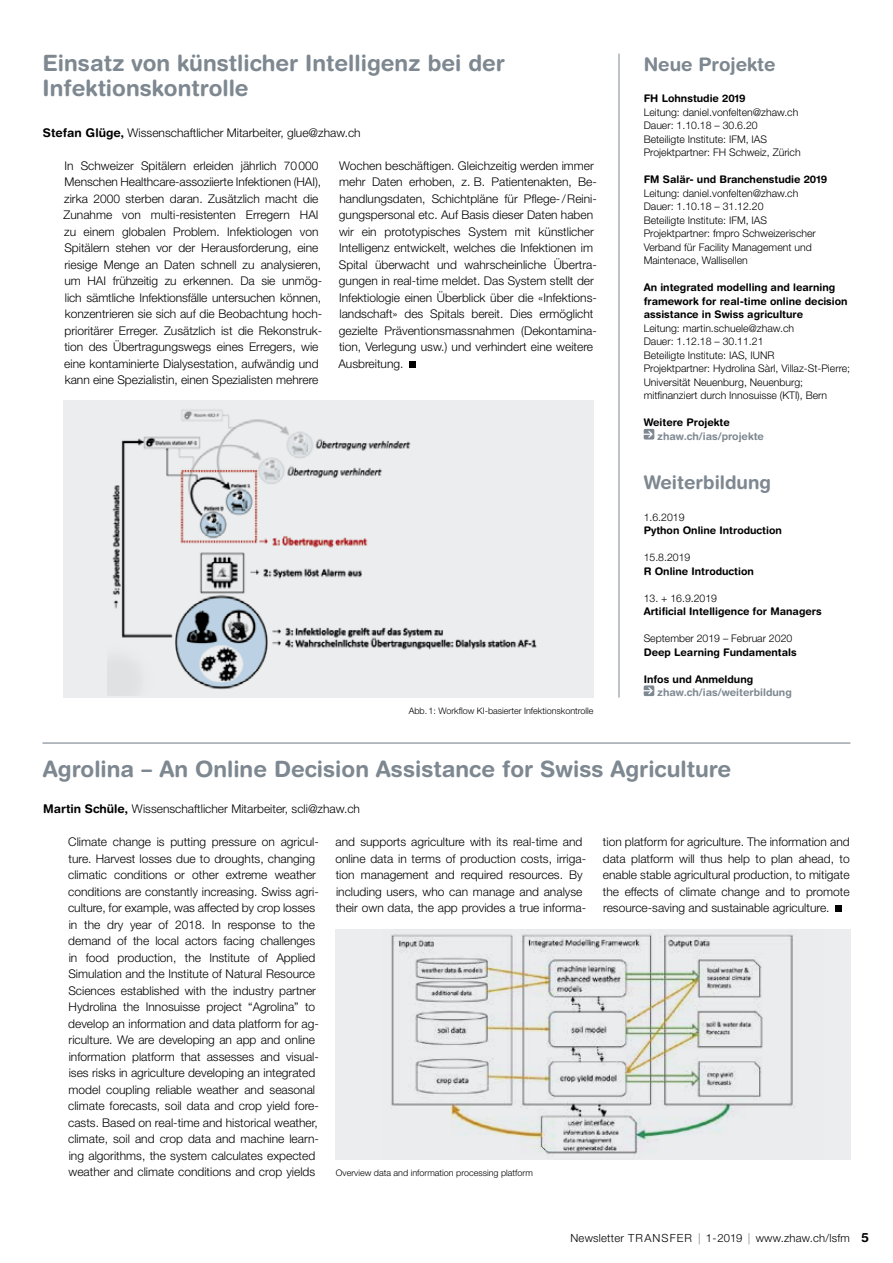
<style>
.page{position:relative;width:893px;height:1263px;background:#fff}
.page>*{position:absolute;margin:0;border:0;box-sizing:border-box;transform-origin:0 0}
.t1{font:700 22.5px/25.5px "Helvetica Rounded LT Std";color:#7e8891}
.t2{font:700 18.75px "Helvetica Rounded LT Std";color:#7e8891}
.t3{font:300 12px/16.5px "Helvetica Neue LT Pro";color:#000}
.t4{font:300 11.25px "Helvetica Neue LT Pro";letter-spacing:.02em;color:#000}
.t5{font:300 10.5px/13.5px "Helvetica Neue LT Pro";color:#000}
.t6{font:700 10.5px/13.5px "Helvetica Rounded LT Std";color:#000}
.t7{font:700 10.5px "Helvetica Rounded LT Std";color:#7e8891}
.t8{font:300 9px "Helvetica Neue LT Std";color:#000}
.s1{font-family:"Helvetica Rounded LT Std";font-weight:700}
.s2{font-family:"Helvetica Rounded LT Std";font-weight:700;font-size:12.75px}
</style>
<div class="page">
<svg style="left:644px;top:429px;width:10px;height:10px"></svg>
<svg style="left:644px;top:685px;width:10px;height:11px"></svg>
<hr style="left:619px;top:54px;width:1px;height:644px;background:#7e8891">
<hr style="left:43px;top:742px;width:807px;height:2px;background:#7e8891">
<div style="left:409px;top:361px;width:7px;height:7px;background:#000"></div>
<svg style="left:836px;top:906px;width:6px;height:6px"></svg>
<div style="left:64px;top:400px;width:530px;height:298px;background:#ebedef"></div>
<img style="left:107px;top:409px;width:430px;height:286px">
<div style="left:335px;top:929px;width:515px;height:230px;background:#ebedef"></div>
<img style="left:391px;top:934px;width:404px;height:220px">
<h1 class="t1" style="left:43px;top:49px;width:464px">Einsatz von künstlicher Intelligenz bei der<br>Infektionskontrolle</h1>
<p class="t3" style="left:43px;top:124px;width:319px"><span class="s1">Stefan Glüge,</span> Wissenschaftlicher Mitarbeiter, glue@zhaw.ch</p>
<p class="t3" style="left:64px;top:157px;width:260px">In Schweizer Spitälern erleiden jährlich 70000<br>Menschen Healthcare-assoziierte Infektionen (HAI), zirka 2000 sterben daran. Zusätzlich macht die Zunahme von multi-resistenten Erregern HAI zu einem globalen Problem. Infektiologen von Spitälern stehen vor der Herausforderung, eine riesige Menge an Daten schnell zu analysieren, um HAI frühzeitig zu erkennen. Da sie unmög&shy;lich sämtliche Infektionsfälle untersuchen können, konzentrieren sie sich auf die Beobachtung hoch&shy;prioritärer Erreger. Zusätzlich ist die Rekonstruk&shy;tion des Übertragungswegs eines Erregers, wie eine kontaminierte Dialysestation, aufwändig und kann eine Spezialistin, einen Spezialisten mehrere</p>
<p class="t3" style="left:338px;top:157px;width:260px">Wochen beschäftigen. Gleichzeitig werden immer mehr Daten erhoben, z. B. Patientenakten, Be&shy;handlungsdaten, Schichtpläne für Pflege-/Reini&shy;gungspersonal etc. Auf Basis dieser Daten haben wir ein prototypisches System mit künstlicher Intelligenz entwickelt, welches die Infektionen im Spital überwacht und wahrscheinliche Übertra&shy;gungen in real-time meldet. Das System stellt der Infektiologie einen Überblick über die «Infektions&shy;landschaft» des Spitals bereit. Dies ermöglicht gezielte Präventionsmassnahmen (Dekontamina&shy;tion, Verlegung usw.) und verhindert eine weitere Ausbreitung.</p>
<p class="t8" style="left:409px;top:705px;width:186px">Abb.1: Workflow KI-basierter Infektionskontrolle</p>
<h2 class="t2" style="left:644px;top:52px;width:133px">Neue Projekte</h2>
<p class="t6" style="left:644px;top:91px;width:103px">FH Lohnstudie 2019</p>
<p class="t5" style="left:644px;top:105px;width:158px">Leitung: daniel.vonfelten@zhaw.ch<br>Dauer: 1.10.18 – 30.6.20<br>Beteiligte Institute: IFM, IAS<br>Projektpartner: FH Schweiz, Zürich</p>
<p class="t6" style="left:644px;top:172px;width:185px">FM Salär- und Branchenstudie 2019</p>
<p class="t5" style="left:644px;top:186px;width:174px">Leitung: daniel.vonfelten@zhaw.ch Dauer: 1.10.18 – 31.12.20<br>Beteiligte Institute: IFM, IAS Projektpartner: fmpro Schweizerischer Verband für Facility Management und Maintenace, Wallisellen</p>
<p class="t6" style="left:644px;top:280px;width:205px">An integrated modelling and learning framework for real-time online decision assistance in Swiss agriculture</p>
<p class="t5" style="left:644px;top:321px;width:208px">Leitung: martin.schuele@zhaw.ch<br>Dauer: 1.12.18 – 30.11.21<br>Beteiligte Institute: IAS, IUNR<br>Projektpartner: Hydrolina Sàrl, Villaz-St-Pierre; Universität Neuenburg, Neuenburg; mitfinanziert durch Innosuisse (KTI), Bern</p>
<p class="t6" style="left:644px;top:415px;width:88px">Weitere Projekte</p>
<p class="t7" style="left:657px;top:429px;width:108px">zhaw.ch/ias/projekte</p>
<h2 class="t2" style="left:644px;top:471px;width:129px">Weiterbildung</h2>
<p class="t5" style="left:644px;top:510px;width:42px">1.6.2019</p>
<p class="t6" style="left:644px;top:523px;width:140px">Python Online Introduction</p>
<p class="t5" style="left:644px;top:550px;width:48px">15.8.2019</p>
<p class="t6" style="left:644px;top:564px;width:112px">R Online Introduction</p>
<p class="t5" style="left:644px;top:591px;width:75px">13. + 16.9.2019</p>
<p class="t6" style="left:644px;top:604px;width:180px">Artificial Intelligence for Managers</p>
<p class="t5" style="left:644px;top:631px;width:150px">September 2019 – Februar 2020</p>
<p class="t6" style="left:644px;top:645px;width:155px">Deep Learning Fundamentals</p>
<p class="t6" style="left:644px;top:672px;width:111px">Infos und Anmeldung</p>
<p class="t7" style="left:657px;top:686px;width:136px">zhaw.ch/ias/weiterbildung</p>
<h1 class="t1" style="left:43px;top:755px;width:690px">Agrolina – An Online Decision Assistance for Swiss Agriculture</h1>
<p class="t3" style="left:43px;top:800px;width:318px"><span class="s1">Martin Schüle,</span> Wissenschaftlicher Mitarbeiter, scli@zhaw.ch</p>
<p class="t3" style="left:68px;top:833px;width:252px">Climate change is putting pressure on agricul&shy;ture. Harvest losses due to droughts, changing climatic conditions or other extreme weather conditions are constantly increasing. Swiss agri&shy;culture, for example, was affected by crop losses in the dry year of 2018. In response to the demand of the local actors facing challenges in food production, the Institute of Applied Simulation and the Institute of Natural Resource Sciences established with the industry partner Hydrolina the Innosuisse project “Agrolina” to develop an information and data platform for ag&shy;riculture. We are developing an app and online information platform that assesses and visual&shy;ises risks in agriculture developing an integrated model coupling reliable weather and seasonal climate forecasts, soil data and crop yield fore&shy;casts. Based on real-time and historical weather, climate, soil and crop data and machine learn&shy;ing algorithms, the system calculates expected weather and climate conditions and crop yields</p>
<p class="t3" style="left:335px;top:833px;width:252px">and supports agriculture with its real-time and online data in terms of production costs, irriga&shy;tion management and required resources. By including users, who can manage and analyse their own data, the app provides a true informa-</p>
<p class="t3" style="left:603px;top:833px;width:249px;text-align:justify">tion platform for agriculture. The information and data platform will thus help to plan ahead, to enable stable agricultural production, to mitigate the effects of climate change and to promote resource-saving and sustainable agriculture.</p>
<p class="t8" style="left:336px;top:1167px;width:199px">Overview data and information processing platform</p>
<p class="t4" style="left:570px;top:1231px;width:300px">Newsletter TRANSFER | 1-2019 | www.zhaw.ch/lsfm <span class="s2">5</span></p>
</div>
